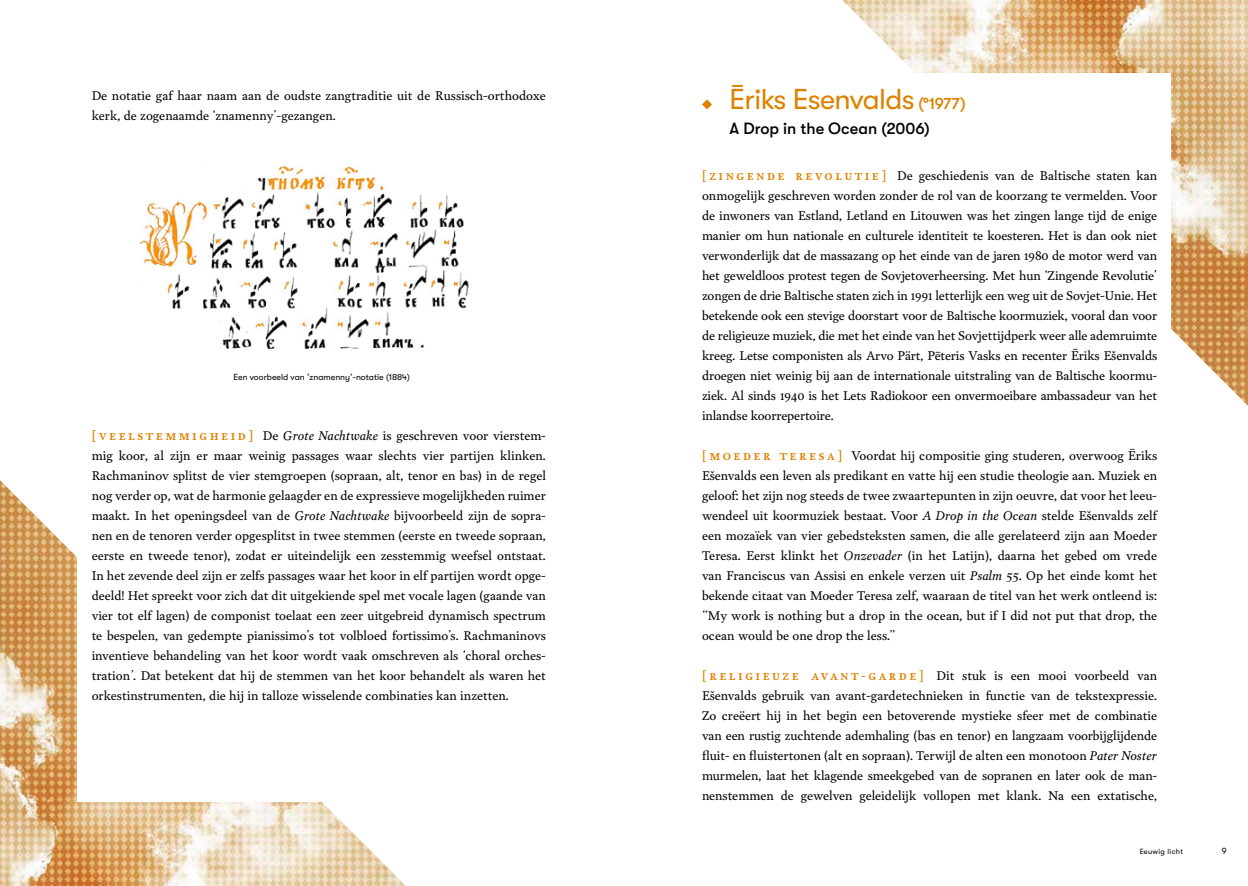
<style>
.page{position:relative;width:1248px;height:886px;background:#fff}
.page>*{position:absolute;margin:0;border:0;box-sizing:border-box;transform-origin:0 0}
.t1{font:28.75px "GT Walsheim Pro";letter-spacing:-.02em;color:#de8100}
.t2{font:500 16.25px "GT Walsheim Pro";color:#000}
.t3{font:12.5px/20px "Garvis Pro";color:#000;text-align:justify}
.t4{font:8.75px "GT Walsheim Pro";color:#000}
.t5{font:8.75px "GT Walsheim Pro";color:#000}
.t6{font:7.5px "GT Walsheim Pro";letter-spacing:.04em;color:#000}
.s1{font-weight:600;color:#de8100}
.s2{font-style:italic}
.s3{font-weight:500;font-size:16.25px}
</style>
<div class="page">
<img style="left:0;top:480px;width:406px;height:406px">
<img style="left:842px;top:0;width:405px;height:405px">
<div style="left:77px;top:74px;width:487px;height:728px;background:#fff"></div>
<div style="left:692px;top:74px;width:478px;height:612px;background:#fff"></div>
<svg style="left:702px;top:99px;width:10px;height:10px"></svg>
<img style="left:140px;top:166px;width:329px;height:183px">
<p class="t3" style="left:92px;top:85px;width:455px">De notatie gaf haar naam aan de oudste zangtraditie uit de Russisch-orthodoxe kerk, de zogenaamde ‘znamenny’-gezangen.</p>
<p class="t4" style="left:233px;top:372px;width:178px">Een voorbeeld van ‘znamenny’-notatie (1884)</p>
<p class="t3" style="left:92px;top:425px;width:456px"><span class="s1">[ v e e l s t e m m i g h e i d ]</span> De <span class="s2">Grote Nachtwake</span> is geschreven voor vierstem&shy;mig koor, al zijn er maar weinig passages waar slechts vier partijen klinken.<br>Rachmaninov splitst de vier stemgroepen (sopraan, alt, tenor en bas) in de regel nog verder op, wat de harmonie gelaagder en de expressieve mogelijkheden ruimer maakt. In het openingsdeel van de <span class="s2">Grote Nachtwake</span> bijvoorbeeld zijn de sopra&shy;nen en de tenoren verder opgesplitst in twee stemmen (eerste en tweede sopraan, eerste en tweede tenor), zodat er uiteindelijk een zesstemmig weefsel ontstaat.<br>In het zevende deel zijn er zelfs passages waar het koor in elf partijen wordt opge&shy;deeld! Het spreekt voor zich dat dit uitgekiende spel met vocale lagen (gaande van vier tot elf lagen) de componist toelaat een zeer uitgebreid dynamisch spectrum te bespelen, van gedempte pianissimo’s tot volbloed fortissimo’s. Rachmaninovs inventieve behandeling van het koor wordt vaak omschreven als ‘choral orches&shy;tration<span class="s2">’</span>. Dat betekent dat hij de stemmen van het koor behandelt als waren het orkestinstrumenten, die hij in talloze wisselende combinaties kan inzetten.</p>
<h1 class="t1" style="left:729px;top:84px;width:238px">Ēriks Esenvalds <span class="s3">(°1977)</span></h1>
<h2 class="t2" style="left:729px;top:119px;width:202px">A Drop in the Ocean (2006)</h2>
<p class="t3" style="left:702px;top:165px;width:456px"><span class="s1">[ z i n g e n d e r e vo l u t i e ]</span> De geschiedenis van de Baltische staten kan onmogelijk geschreven worden zonder de rol van de koorzang te vermelden. Voor de inwoners van Estland, Letland en Litouwen was het zingen lange tijd de enige manier om hun nationale en culturele identiteit te koesteren. Het is dan ook niet verwonderlijk dat de massazang op het einde van de jaren 1980 de motor werd van het geweldloos protest tegen de Sovjetoverheersing. Met hun ‘Zingende Revolutie’ zongen de drie Baltische staten zich in 1991 letterlijk een weg uit de Sovjet-Unie. Het betekende ook een stevige doorstart voor de Baltische koormuziek, vooral dan voor de religieuze muziek, die met het einde van het Sovjettijdperk weer alle ademruimte kreeg. Letse componisten als Arvo Pärt, Pēteris Vasks en recenter Ēriks Ešenvalds droegen niet weinig bij aan de internationale uitstraling van de Baltische koormu&shy;ziek. Al sinds 1940 is het Lets Radiokoor een onvermoeibare ambassadeur van het inlandse koorrepertoire.</p>
<p class="t3" style="left:702px;top:445px;width:457px"><span class="s1">[ M o e d e r T e r e s a ]</span> Voordat hij compositie ging studeren, overwoog Ēriks Ešenvalds een leven als predikant en vatte hij een studie theologie aan. Muziek en geloof: het zijn nog steeds de twee zwaartepunten in zijn oeuvre, dat voor het leeu&shy;wendeel uit koormuziek bestaat. Voor <span class="s2">A Drop in the Ocean</span> stelde Ešenvalds zelf een mozaïek van vier gebedsteksten samen, die alle gerelateerd zijn aan Moeder Teresa. Eerst klinkt het <span class="s2">Onzevader</span> (in het Latijn), daarna het gebed om vrede van Franciscus van Assisi en enkele verzen uit <span class="s2">Psalm 55</span>. Op het einde komt het bekende citaat van Moeder Teresa zelf, waaraan de titel van het werk ontleend is: “My work is nothing but a drop in the ocean, but if I did not put that drop, the ocean would be one drop the less.”</p>
<p class="t3" style="left:702px;top:665px;width:456px"><span class="s1">[religieu z e avant- garde]</span> Dit stuk is een mooi voorbeeld van Ešenvalds gebruik van avant-gardetechnieken in functie van de tekstexpressie.<br>Zo creëert hij in het begin een betoverende mystieke sfeer met de combinatie van een rustig zuchtende ademhaling (bas en tenor) en langzaam voorbijglijdende fluit- en fluistertonen (alt en sopraan). Terwijl de alten een monotoon <span class="s2">Pater Noster </span>murmelen, laat het klagende smeekgebed van de sopranen en later ook de man&shy;nenstemmen de gewelven geleidelijk vollopen met klank. Na een extatische,</p>
<p class="t6" style="left:1139px;top:847px;width:45px">Eeuwig licht</p>
<p class="t5" style="left:1221px;top:845px;width:6px">9</p>
</div>
